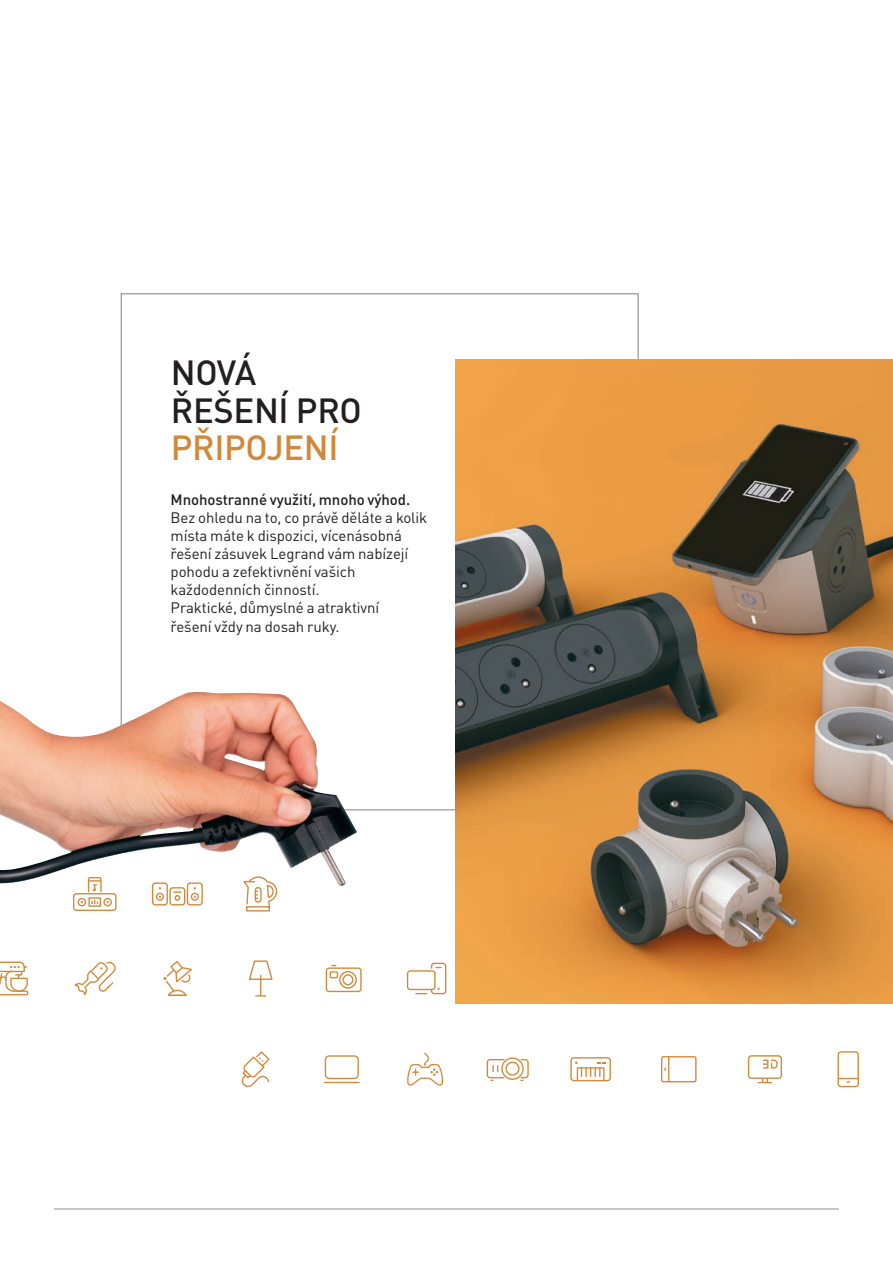
<style>
.page{position:relative;width:893px;height:1263px;background:#fff}
.page>*{position:absolute;margin:0;border:0;box-sizing:border-box;transform-origin:0 0}
.t1{font:500 34.5px/37.5px "DIN Pro";letter-spacing:-.01em;color:#231f20}
.t2{font:500 34.5px "DIN Pro";letter-spacing:-.01em;color:#d0883a}
.t3{font:15px/18px "DIN Pro";letter-spacing:-.005em;color:#231f20}
.t4{font:500 15px "DIN Pro";letter-spacing:-.005em;color:#231f20}
</style>
<div class="page">
<img style="left:455px;top:359px;width:438px;height:644px">
<svg style="left:0;top:961px;width:29px;height:35px"></svg>
<div style="left:837px;top:1051px;width:22px;height:36px;border:1px solid #d28a3a;border-radius:3px"></div>
<svg style="left:838px;top:1078px;width:20px;height:5px"></svg>
<div style="left:661px;top:1056px;width:36px;height:26px;border:1px solid #d28a3a;border-radius:2px"></div>
<svg style="left:664px;top:1057px;width:5px;height:24px"></svg>
<svg style="left:758px;top:1079px;width:14px;height:4px"></svg>
<div style="left:748px;top:1055px;width:34px;height:24px;border:1px solid #d28a3a;border-radius:3px"></div>
<svg style="left:763px;top:1059px;width:15px;height:10px"></svg>
<svg style="left:74px;top:961px;width:42px;height:35px"></svg>
<div style="left:73px;top:893px;width:44px;height:18px;border:1px solid #d28a3a;border-radius:3px"></div>
<div style="left:88px;top:897px;width:13px;height:10px;border:1px solid #d28a3a"></div>
<svg style="left:91px;top:900px;width:7px;height:4px"></svg>
<div style="left:78px;top:898px;width:8px;height:8px;border:1px solid #d28a3a;border-radius:50%"></div>
<div style="left:103px;top:898px;width:9px;height:8px;border:1px solid #d28a3a;border-radius:50%"></div>
<svg style="left:87px;top:890px;width:15px;height:3px"></svg>
<div style="left:169px;top:887px;width:16px;height:18px;border:1px solid #d28a3a;border-radius:3px"></div>
<svg style="left:174px;top:891px;width:7px;height:10px"></svg>
<div style="left:152px;top:882px;width:16px;height:23px;border:1px solid #d28a3a;border-radius:3px"></div>
<div style="left:156px;top:893px;width:8px;height:8px;border:1px solid #d28a3a;border-radius:50%"></div>
<div style="left:187px;top:882px;width:16px;height:23px;border:1px solid #d28a3a;border-radius:3px"></div>
<div style="left:191px;top:893px;width:8px;height:8px;border:1px solid #d28a3a;border-radius:50%"></div>
<svg style="left:164px;top:961px;width:28px;height:36px"></svg>
<svg style="left:241px;top:1051px;width:29px;height:36px"></svg>
<svg style="left:246px;top:890px;width:32px;height:22px"></svg>
<svg style="left:249px;top:960px;width:24px;height:36px"></svg>
<div style="left:570px;top:1057px;width:41px;height:24px;border:1px solid #d28a3a;border-radius:3px"></div>
<svg style="left:575px;top:1061px;width:30px;height:15px"></svg>
<div style="left:577px;top:1067px;width:28px;height:14px;border:1px solid #d28a3a"></div>
<div style="left:431px;top:963px;width:15px;height:31px;border:1px solid #d28a3a;border-radius:3px"></div>
<div style="left:407px;top:970px;width:29px;height:20px;border:1px solid #d28a3a;border-radius:3px"></div>
<svg style="left:407px;top:1052px;width:36px;height:34px"></svg>
<hr style="left:324px;top:1082px;width:35px;height:1px;background:#d28a3a">
<div style="left:325px;top:1055px;width:34px;height:24px;border:1px solid #d28a3a;border-radius:4px"></div>
<div style="left:326px;top:967px;width:36px;height:25px;border:1px solid #d28a3a;border-radius:3px"></div>
<div style="left:339px;top:971px;width:18px;height:18px;border:1px solid #d28a3a;border-radius:50%"></div>
<div style="left:342px;top:974px;width:11px;height:11px;border:1px solid #d28a3a;border-radius:50%"></div>
<div style="left:330px;top:971px;width:8px;height:7px;border:1px solid #d28a3a"></div>
<div style="left:501px;top:1057px;width:23px;height:23px;border:1px solid #d28a3a;border-radius:50%"></div>
<div style="left:505px;top:1062px;width:14px;height:14px;border:1px solid #d28a3a;border-radius:50%"></div>
<svg style="left:486px;top:1059px;width:20px;height:22px"></svg>
<svg style="left:519px;top:1059px;width:10px;height:22px"></svg>
<img style="left:0;top:692px;width:357px;height:198px">
<hr style="left:54px;top:1208px;width:785px;height:1px;background:#231f20">
<h1 class="t1" style="left:171px;top:353px;width:193px">NOVÁ<br>ŘEŠENÍ PRO</h1>
<h1 class="t2" style="left:171px;top:424px;width:169px">PŘIPOJENÍ</h1>
<p class="t4" style="left:171px;top:490px;width:241px">Mnohostranné využití, mnoho výhod.</p>
<p class="t3" style="left:171px;top:508px;width:258px">Bez ohledu na to, co právě děláte a kolik místa máte k dispozici, vícenásobná řešení zásuvek Legrand vám nabízejí pohodu a zefektivnění vašich každodenních činností.<br>Praktické, důmyslné a atraktivní<br>řešení vždy na dosah ruky.</p>
</div>
